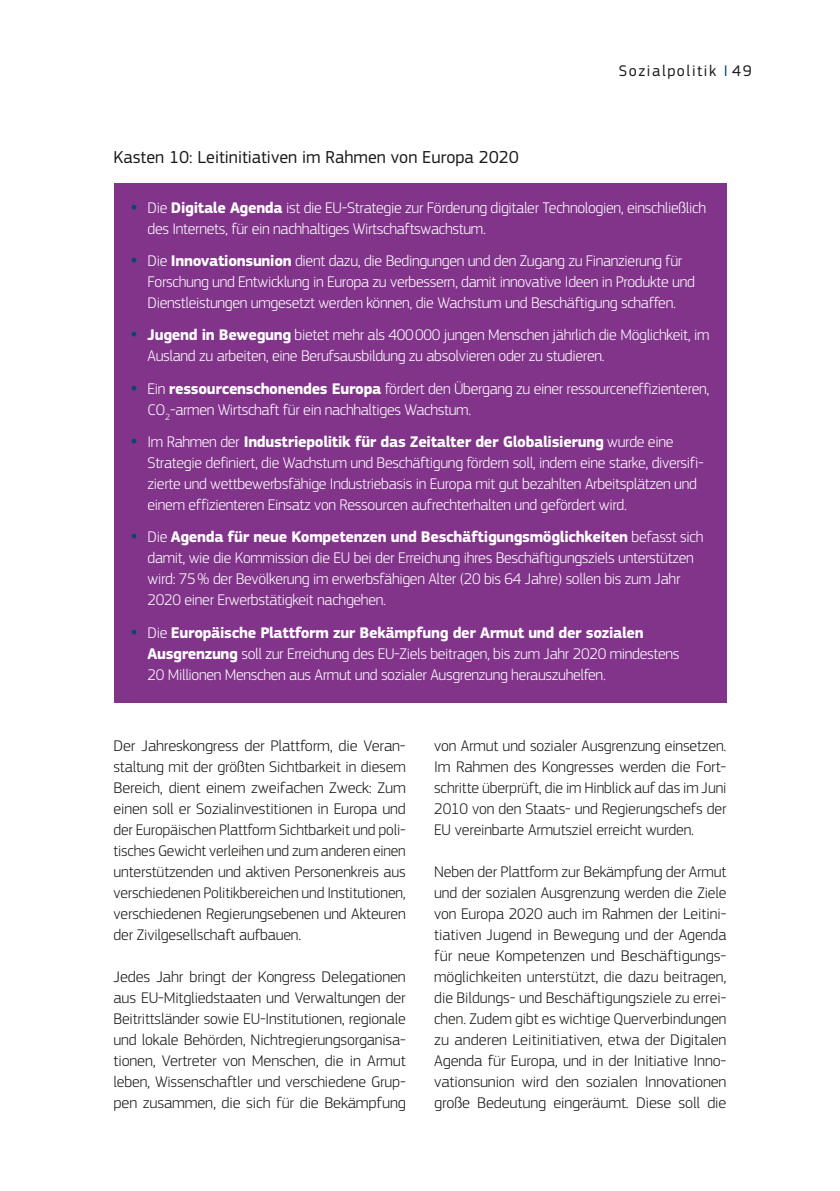
<style>
.page{position:relative;width:840px;height:1191px;background:#fff}
.page>*{position:absolute;margin:0;border:0;box-sizing:border-box;transform-origin:0 0}
.Header_Graph___Table{font:18px "EC Square Sans Pro";color:#1a1a18}
.t1{font:300 16px/21px "EC Square Sans Pro";letter-spacing:-.02em;color:#fff}
.Body{font:300 16px/21px "EC Square Sans Pro";letter-spacing:-.01em;color:#1a1a18;text-align:justify}
.t2{font:16px "EC Square Sans Pro";letter-spacing:.1em;color:#1a1a18}
.s1{color:#004876}
.s2{font-weight:700}
</style>
<div class="page">
<div style="left:113px;top:183px;width:613px;height:519px;background:#82348b"></div>
<p class="t2" style="left:618px;top:61px;width:134px">Sozialpolitik <span class="s1">I</span> 49</p>
<h4 class="Header_Graph___Table" style="left:113px;top:146px;width:406px">Kasten 10: Leitinitiativen im Rahmen von Europa 2020</h4>
<p class="t1" style="left:147px;top:197px;width:559px">Die <span class="s2">Digitale Agenda</span> ist die EU-Strategie zur Förderung digitaler Technologien, einschließlich des Internets, für ein nachhaltiges Wirtschaftswachstum.</p>
<p class="t1" style="left:147px;top:250px;width:548px">Die <span class="s2">Innovationsunion</span> dient dazu, die Bedingungen und den Zugang zu Finanzierung für<br>Forschung und Entwicklung in Europa zu verbessern, damit innovative Ideen in Produkte und<br>Dienstleistungen umgesetzt werden können, die Wachstum und Beschäftigung schaffen.</p>
<p class="t1" style="left:147px;top:324px;width:563px"><span class="s2">Jugend in Bewegung</span> bietet mehr als 400000 jungen Menschen jährlich die Möglichkeit, im<br>Ausland zu arbeiten, eine Berufsausbildung zu absolvieren oder zu studieren.</p>
<p class="t1" style="left:147px;top:378px;width:563px">Ein <span class="s2">ressourcenschonendes Europa</span> fördert den Übergang zu einer ressourceneffizienteren,<br>CO<sub>2</sub>-armen Wirtschaft für ein nachhaltiges Wachstum.</p>
<p class="t1" style="left:147px;top:431px;width:557px">Im Rahmen der <span class="s2">Industriepolitik für das Zeitalter der Globalisierung</span> wurde eine Strategie definiert, die Wachstum und Beschäftigung fördern soll, indem eine starke, diversifi&shy;zierte und wettbewerbsfähige Industriebasis in Europa mit gut bezahlten Arbeitsplätzen und einem effizienteren Einsatz von Ressourcen aufrechterhalten und gefördert wird.</p>
<p class="t1" style="left:147px;top:526px;width:557px">Die <span class="s2">Agenda für neue Kompetenzen und Beschäftigungsmöglichkeiten</span> befasst sich damit, wie die Kommission die EU bei der Erreichung ihres Beschäftigungsziels unterstützen wird: 75% der Bevölkerung im erwerbsfähigen Alter (20 bis 64 Jahre) sollen bis zum Jahr 2020 einer Erwerbstätigkeit nachgehen.</p>
<p class="t1" style="left:147px;top:622px;width:533px">Die <span class="s2">Europäische Plattform zur Bekämpfung der Armut und der sozialen<br>Ausgrenzung</span> soll zur Erreichung des EU-Ziels beitragen, bis zum Jahr 2020 mindestens<br>20 Millionen Menschen aus Armut und sozialer Ausgrenzung herauszuhelfen.</p>
<p class="Body" style="left:113px;top:735px;width:293px">Der Jahreskongress der Plattform, die Veran&shy;staltung mit der größten Sichtbarkeit in diesem Bereich, dient einem zweifachen Zweck: Zum einen soll er Sozialinvestitionen in Europa und der Europäischen Plattform Sichtbarkeit und poli&shy;tisches Gewicht verleihen und zum anderen einen unterstützenden und aktiven Personenkreis aus verschiedenen Politikbereichen und Institutionen, verschiedenen Regierungsebenen und Akteuren der Zivilgesellschaft aufbauen.</p>
<p class="Body" style="left:113px;top:966px;width:293px">Jedes Jahr bringt der Kongress Delegationen aus EU-Mitgliedstaaten und Verwaltungen der Beitrittsländer sowie EU-Institutionen, regionale und lokale Behörden, Nichtregierungsorganisa&shy;tionen, Vertreter von Menschen, die in Armut leben, Wissenschaftler und verschiedene Grup&shy;pen zusammen, die sich für die Bekämpfung</p>
<p class="Body" style="left:434px;top:735px;width:293px">von Armut und sozialer Ausgrenzung einsetzen.<br>Im Rahmen des Kongresses werden die Fort&shy;schritte überprüft, die im Hinblick auf das im Juni 2010 von den Staats- und Regierungschefs der EU vereinbarte Armutsziel erreicht wurden.</p>
<p class="Body" style="left:434px;top:861px;width:293px">Neben der Plattform zur Bekämpfung der Armut und der sozialen Ausgrenzung werden die Ziele von Europa 2020 auch im Rahmen der Leitini&shy;tiativen Jugend in Bewegung und der Agenda für neue Kompetenzen und Beschäftigungs&shy;möglichkeiten unterstützt, die dazu beitragen, die Bildungs- und Beschäftigungsziele zu errei&shy;chen. Zudem gibt es wichtige Querverbindungen zu anderen Leitinitiativen, etwa der Digitalen Agenda für Europa, und in der Initiative Inno&shy;vationsunion wird den sozialen Innovationen große Bedeutung eingeräumt. Diese soll die</p>
</div>
